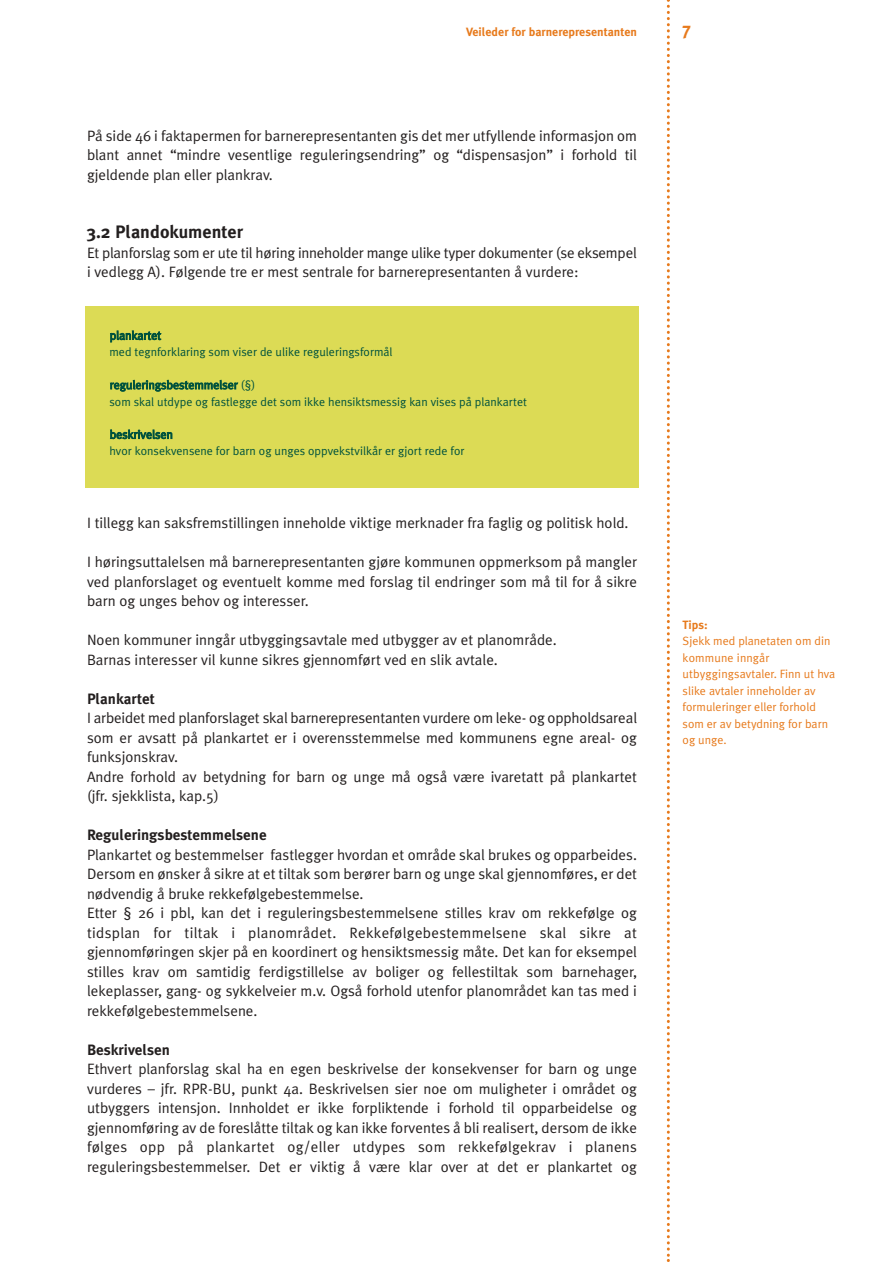
<style>
.page{position:relative;width:893px;height:1262px;background:#fff}
.page>*{position:absolute;margin:0;border:0;box-sizing:border-box;transform-origin:0 0}
.t1{font:700 18px "Meta Plus";color:#231f1f}
.t2{font:700 18px "Meta Plus";color:#e77a1c}
.t3{font:15px/19.5px "Meta Plus Normal";color:#231f1f}
.t4{font:700 15px "Meta Plus";color:#231f1f}
.t5{font:12px/16.6px "Meta Plus Normal";color:#00523d}
.t6{font:12px/16.5px "Meta Plus Normal";color:#e77a1c}
.t7{font:700 12px "Meta Plus";color:#e77a1c}
</style>
<div class="page">
<svg style="left:666px;top:0;width:3px;height:1261px"></svg>
<div style="left:85px;top:306px;width:553px;height:182px;background:#dcdb55"></div>
<p class="t7" style="left:466px;top:28px;width:172px">Veileder for barnerepresentanten</p>
<p class="t2" style="left:682px;top:22px;width:10px">7</p>
<p class="t3" style="left:87px;top:127px;width:551px;text-align:justify">På side 46 i faktapermen for barnerepresentanten gis det mer utfyllende informasjon om blant annet “mindre vesentlige reguleringsendring” og “dispensasjon” i forhold til gjeldende plan eller plankrav.</p>
<p class="t1" style="left:87px;top:226px;width:157px">3.2 Plandokumenter</p>
<p class="t3" style="left:87px;top:244px;width:551px">Et planforslag som er ute til høring inneholder mange ulike typer dokumenter (se eksempel i vedlegg A). Følgende tre er mest sentrale for barnerepresentanten å vurdere:</p>
<p class="t5" style="left:109px;top:328px;width:284px">plankartet<br>med tegnforklaring som viser de ulike reguleringsformål</p>
<p class="t5" style="left:109px;top:378px;width:419px">reguleringsbestemmelser (§)<br>som skal utdype og fastlegge det som ikke hensiktsmessig kan vises på plankartet</p>
<p class="t5" style="left:109px;top:427px;width:356px">beskrivelsen<br>hvor konsekvensene for barn og unges oppvekstvilkår er gjort rede for</p>
<p class="t3" style="left:87px;top:514px;width:543px">I tillegg kan saksfremstillingen inneholde viktige merknader fra faglig og politisk hold.</p>
<p class="t3" style="left:87px;top:553px;width:551px;text-align:justify">I høringsuttalelsen må barnerepresentanten gjøre kommunen oppmerksom på mangler ved planforslaget og eventuelt komme med forslag til endringer som må til for å sikre barn og unges behov og interesser.</p>
<p class="t3" style="left:87px;top:631px;width:471px">Noen kommuner inngår utbyggingsavtale med utbygger av et planområde.<br>Barnas interesser vil kunne sikres gjennomført ved en slik avtale.</p>
<p class="t4" style="left:87px;top:693px;width:69px">Plankartet</p>
<p class="t3" style="left:87px;top:709px;width:551px">I arbeidet med planforslaget skal barnerepresentanten vurdere om leke- og oppholdsareal som er avsatt på plankartet er i overensstemmelse med kommunens egne areal- og funksjonskrav.<br>Andre forhold av betydning for barn og unge må også være ivaretatt på plankartet (jfr. sjekklista, kap.5)</p>
<p class="t4" style="left:87px;top:829px;width:181px">Reguleringsbestemmelsene</p>
<p class="t3" style="left:87px;top:846px;width:551px">Plankartet og bestemmelser fastlegger hvordan et område skal brukes og opparbeides.<br>Dersom en ønsker å sikre at et tiltak som berører barn og unge skal gjennomføres, er det nødvendig å bruke rekkefølgebestemmelse.<br>Etter § 26 i pbl, kan det i reguleringsbestemmelsene stilles krav om rekkefølge og tidsplan for tiltak i planområdet. Rekkefølgebestemmelsene skal sikre at gjennomføringen skjer på en koordinert og hensiktsmessig måte. Det kan for eksempel stilles krav om samtidig ferdigstillelse av boliger og fellestiltak som barnehager, lekeplasser, gang- og sykkelveier m.v. Også forhold utenfor planområdet kan tas med i rekkefølgebestemmelsene.</p>
<p class="t4" style="left:87px;top:1044px;width:84px">Beskrivelsen</p>
<p class="t3" style="left:87px;top:1060px;width:551px;text-align:justify">Ethvert planforslag skal ha en egen beskrivelse der konsekvenser for barn og unge vurderes – jfr. RPR-BU, punkt 4a. Beskrivelsen sier noe om muligheter i området og utbyggers intensjon. Innholdet er ikke forpliktende i forhold til opparbeidelse og gjennomføring av de foreslåtte tiltak og kan ikke forventes å bli realisert, dersom de ikke følges opp på plankartet og/eller utdypes som rekkefølgekrav i planens reguleringsbestemmelser. Det er viktig å være klar over at det er plankartet og</p>
<p class="t7" style="left:682px;top:620px;width:27px">Tips:</p>
<p class="t6" style="left:682px;top:634px;width:154px">Sjekk med planetaten om din kommune inngår utbyggingsavtaler. Finn ut hva slike avtaler inneholder av formuleringer eller forhold som er av betydning for barn og unge.</p>
</div>
